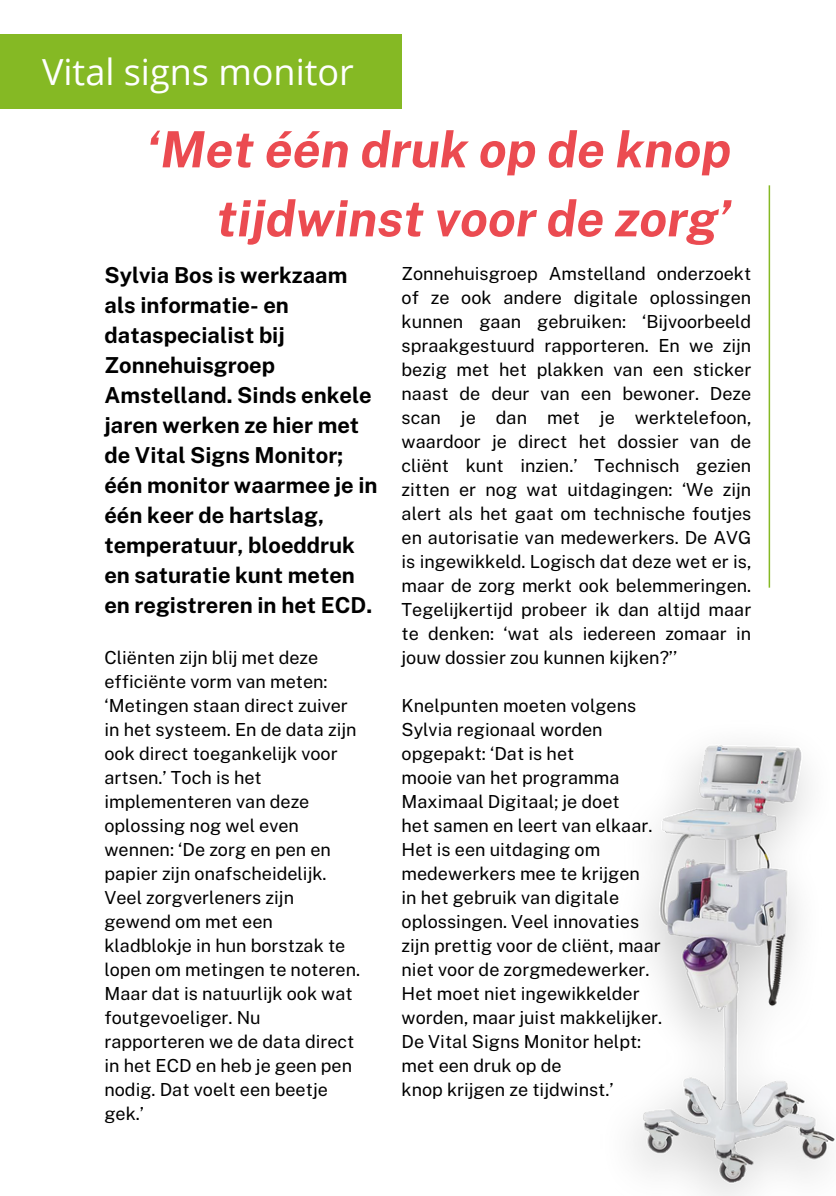
<style>
.page{position:relative;width:836px;height:1196px;background:#fff}
.page>*{position:absolute;margin:0;border:0;box-sizing:border-box;transform-origin:0 0}
.t1{font:italic 700 50px/69px "Public Sans";color:#eb4b51;text-align:right}
.t2{font:36px "Open Sans";color:#fff}
.t3{font:700 22px/30px "Public Sans";color:#000}
.t4{font:18px/24px "Public Sans";color:#000;text-align:justify}
</style>
<div class="page">
<hr style="left:768px;top:185px;width:2px;height:402px;background:#85b924">
<div style="left:0;top:34px;width:401px;height:75px;background:#85b924"></div>
<img style="left:633px;top:744px;width:202px;height:451px">
<p class="t2" style="left:42px;top:46px;width:313px">Vital signs monitor</p>
<h1 class="t1" style="left:147px;top:115px;width:585px">‘Met één druk op de knop tijdwinst voor de zorg’</h1>
<h3 class="t3" style="left:104px;top:260px;width:275px">Sylvia Bos is werkzaam als informatie- en dataspecialist bij<br>Zonnehuisgroep<br>Amstelland. Sinds enkele jaren werken ze hier met de Vital Signs Monitor; één monitor waarmee je in één keer de hartslag, temperatuur, bloeddruk en saturatie kunt meten en registreren in het ECD.</h3>
<p class="t4" style="left:401px;top:261px;width:351px">Zonnehuisgroep Amstelland onderzoekt of ze ook andere digitale oplossingen kunnen gaan gebruiken: ‘Bijvoorbeeld spraakgestuurd rapporteren. En we zijn bezig met het plakken van een sticker naast de deur van een bewoner. Deze scan je dan met je werktelefoon, waardoor je direct het dossier van de cliënt kunt inzien.’ Technisch gezien zitten er nog wat uitdagingen: ‘We zijn alert als het gaat om technische foutjes en autorisatie van medewerkers. De AVG is ingewikkeld. Logisch dat deze wet er is, maar de zorg merkt ook belemmeringen.<br>Tegelijkertijd probeer ik dan altijd maar te denken: ‘wat als iedereen zomaar in jouw dossier zou kunnen kijken?’’</p>
<p class="t4" style="left:401px;top:693px;width:236px">Knelpunten moeten volgens</p>
<p class="t4" style="left:401px;top:717px;width:202px">Sylvia regionaal worden</p>
<p class="t4" style="left:401px;top:741px;width:174px">opgepakt: ‘Dat is het</p>
<p class="t4" style="left:401px;top:765px;width:219px">mooie van het programma</p>
<p class="t4" style="left:401px;top:789px;width:220px">Maximaal Digitaal; je doet</p>
<p class="t4" style="left:401px;top:813px;width:252px">het samen en leert van elkaar.</p>
<p class="t4" style="left:401px;top:837px;width:200px">Het is een uitdaging om</p>
<p class="t4" style="left:401px;top:861px;width:240px">medewerkers mee te krijgen</p>
<p class="t4" style="left:401px;top:885px;width:219px">in het gebruik van digitale</p>
<p class="t4" style="left:401px;top:909px;width:239px">oplossingen. Veel innovaties</p>
<p class="t4" style="left:401px;top:933px;width:261px">zijn prettig voor de cliënt, maar</p>
<p class="t4" style="left:401px;top:957px;width:249px">niet voor de zorgmedewerker.</p>
<p class="t4" style="left:401px;top:981px;width:240px">Het moet niet ingewikkelder</p>
<p class="t4" style="left:401px;top:1005px;width:262px">worden, maar juist makkelijker.</p>
<p class="t4" style="left:401px;top:1029px;width:241px">De Vital Signs Monitor helpt:</p>
<p class="t4" style="left:401px;top:1053px;width:161px">met een druk op de</p>
<p class="t4" style="left:401px;top:1077px;width:214px">knop krijgen ze tijdwinst.’</p>
<p class="t4" style="left:104px;top:645px;width:257px;text-align:left">Cliënten zijn blij met deze efficiënte vorm van meten: ‘Metingen staan direct zuiver in het systeem. En de data zijn ook direct toegankelijk voor artsen.’ Toch is het implementeren van deze oplossing nog wel even wennen: ‘De zorg en pen en papier zijn onafscheidelijk.<br>Veel zorgverleners zijn gewend om met een kladblokje in hun borstzak te lopen om metingen te noteren.<br>Maar dat is natuurlijk ook wat foutgevoeliger. Nu rapporteren we de data direct in het ECD en heb je geen pen nodig. Dat voelt een beetje gek.’</p>
</div>
